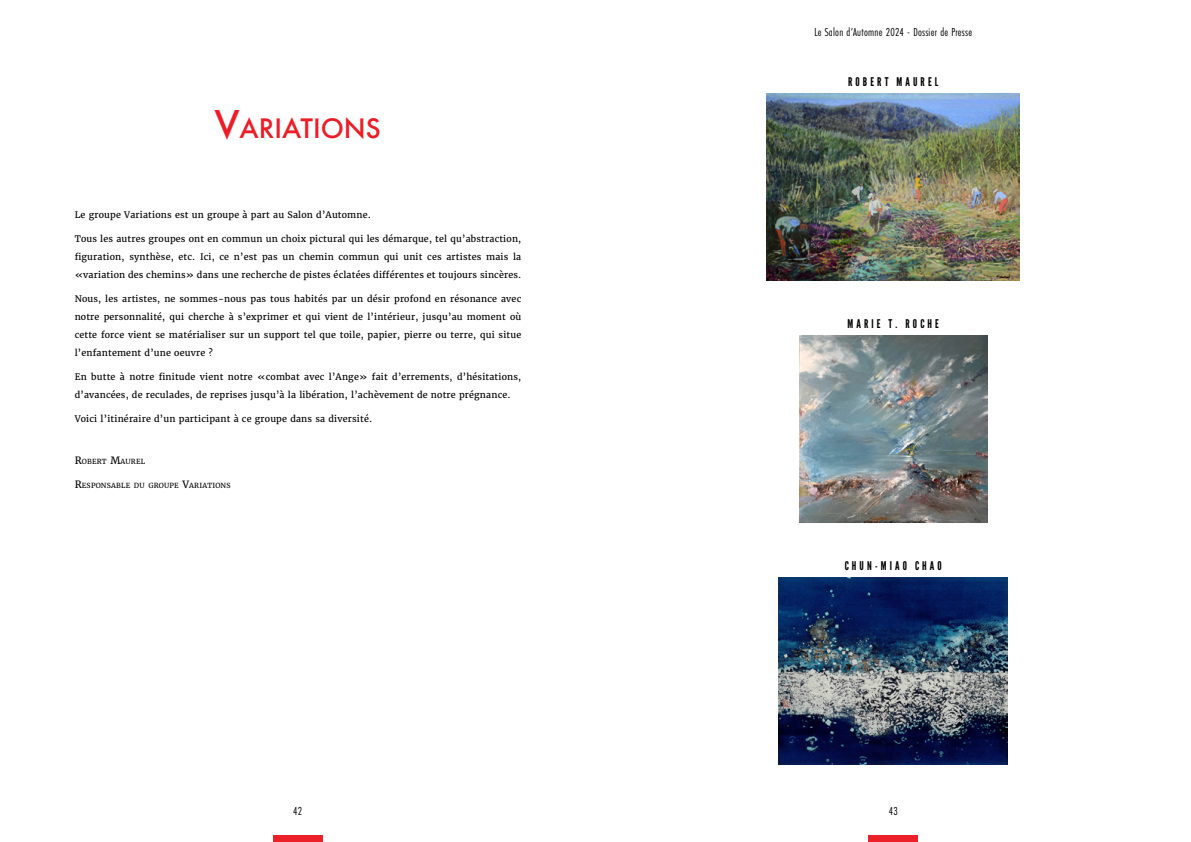
<style>
.page{position:relative;width:1191px;height:842px;background:#fff}
.page>*{position:absolute;margin:0;border:0;box-sizing:border-box;transform-origin:0 0}
.t1{font:500 29.4px "Futura PT";color:#ed1c27}
.t2{font:12px "Futura PT Cond";letter-spacing:.02em;color:#000}
.t3{font:12px "League Gothic";letter-spacing:.26em;color:#000}
.t4{font:9px/18px "Merriweather";letter-spacing:.02em;color:#000;text-align:justify}
.t5{font:7px "Merriweather";letter-spacing:.03em;color:#000}
.s1{font-size:42px}
.s2{font-size:10px}
</style>
<div class="page">
<div style="left:273px;top:835px;width:49px;height:7px;background:#ec2029"></div>
<div style="left:868px;top:835px;width:50px;height:7px;background:#ec2029"></div>
<img style="left:766px;top:94px;width:253px;height:186px">
<img style="left:799px;top:336px;width:188px;height:186px">
<img style="left:779px;top:578px;width:228px;height:186px">
<h2 class="t2" style="left:814px;top:25px;width:159px">Le Salon d’Automne 2024 - Dossier de Presse</h2>
<h1 class="t1" style="left:214px;top:111px;width:166px"><span class="s1">V</span>ARIATIONS</h1>
<p class="t4" style="left:75px;top:205px;width:298px">Le groupe Variations est un groupe à part au Salon d’Automne.</p>
<p class="t4" style="left:75px;top:229px;width:448px">Tous les autres groupes ont en commun un choix pictural qui les démarque, tel qu’abstraction, figuration, synthèse, etc. Ici, ce n’est pas un chemin commun qui unit ces artistes mais la «variation des chemins» dans une recherche de pistes éclatées différentes et toujours sincères.</p>
<p class="t4" style="left:75px;top:289px;width:448px">Nous, les artistes, ne sommes-nous pas tous habités par un désir profond en résonance avec notre personnalité, qui cherche à s’exprimer et qui vient de l’intérieur, jusqu’au moment où cette force vient se matérialiser sur un support tel que toile, papier, pierre ou terre, qui situe l’enfantement d’une oeuvre ?</p>
<p class="t4" style="left:75px;top:367px;width:448px">En butte à notre finitude vient notre «combat avec l’Ange» fait d’errements, d’hésitations, d’avancées, de reculades, de reprises jusqu’à la libération, l’achèvement de notre prégnance.</p>
<p class="t4" style="left:75px;top:409px;width:299px">Voici l’itinéraire d’un participant à ce groupe dans sa diversité.</p>
<p class="t5" style="left:75px;top:457px;width:72px"><span class="s2">R</span>OBERT <span class="s2">M</span>AUREL</p>
<p class="t5" style="left:75px;top:481px;width:157px"><span class="s2">R</span>ESPONSABLE DU GROUPE <span class="s2">V</span>ARIATIONS</p>
<h2 class="t3" style="left:848px;top:75px;width:92px">ROBERT MAUREL</h2>
<h2 class="t3" style="left:847px;top:317px;width:93px">MARIE T. ROCHE</h2>
<h2 class="t3" style="left:844px;top:559px;width:99px">CHUN-MIAO CHAO</h2>
<h2 class="t2" style="left:293px;top:804px;width:11px">42</h2>
<h2 class="t2" style="left:888px;top:804px;width:11px">43</h2>
</div>
